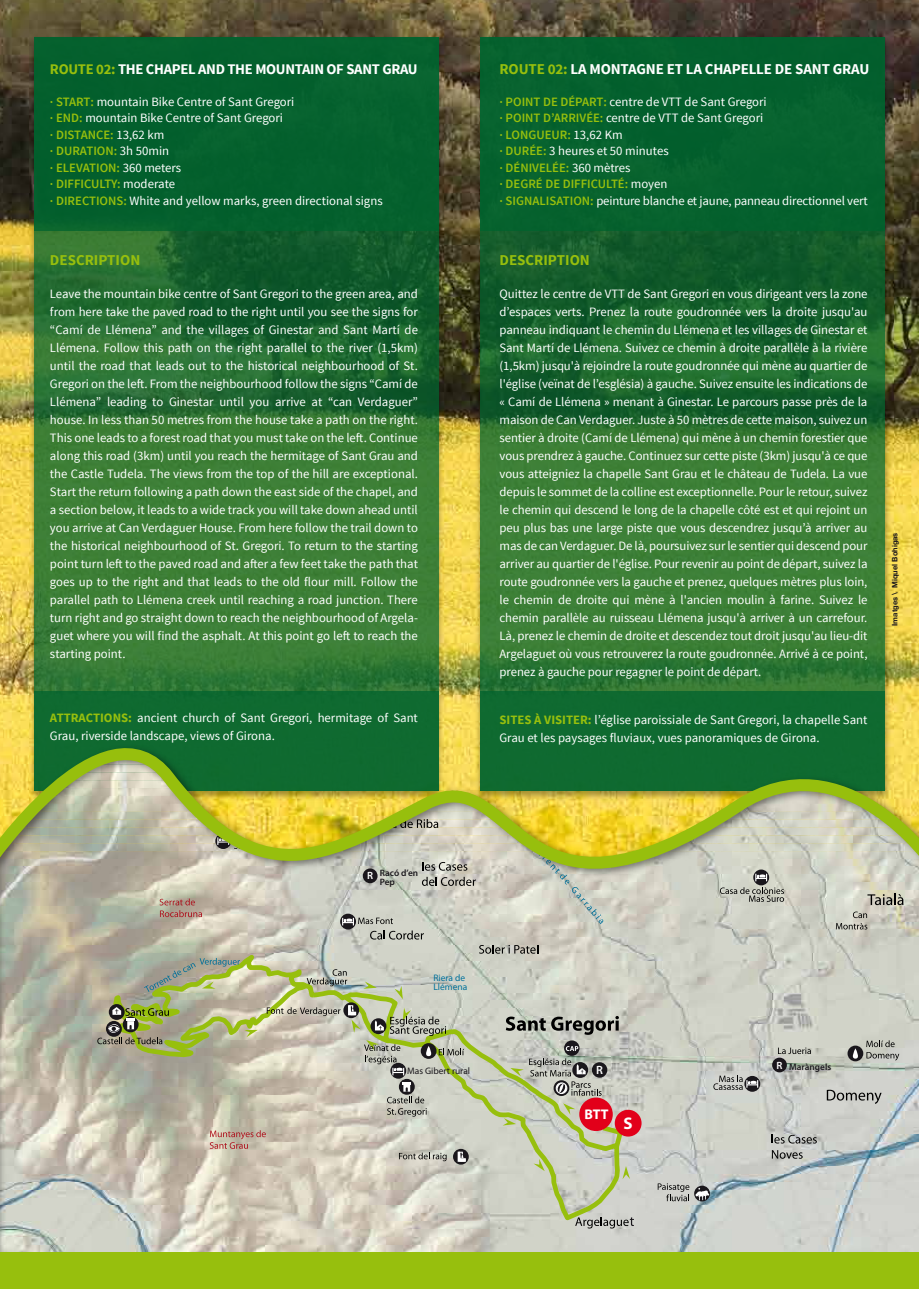
<style>
.page{position:relative;width:919px;height:1289px;background:#fff}
.page>*{position:absolute;margin:0;border:0;box-sizing:border-box;transform-origin:0 0}
.t1{font:700 16.95px "Myriad";color:#fff}
.t2{font:700 15px "Source Sans Pro";letter-spacing:-.01em;color:#fff}
.t3{font:700 15px "Source Sans Pro";color:#97bf0d}
.t4{font:700 14.7px "Source Sans Pro";letter-spacing:-.02em;color:#fff}
.t5{font:700 14.1px "Myriad";color:#fff}
.t6{font:12.75px/18px "Source Sans Pro";color:#fff}
.t7{font:600 12px "Myriad Pro";color:#fff}
.t8{font:600 10.5px "Myriad Pro";color:#fff}
.t9{font:9.45px/8.9px "Myriad Pro";color:#00709a}
.t10{font:9.45px "Myriad Pro";color:#1a171c}
.t11{font:600 9.3px/8.7px "Myriad Pro";color:#1a171c}
.t12{font:700 7.5px "Helvetica Neue";color:#1a171c}
.s1{color:#97bf0d}
.s2{font-weight:600;color:#97bf0d}
.s3{font-weight:700;color:#97bf0d}
.s4{font-size:10.5px;color:#fff}
</style>
<div class="page">
<img style="left:0;top:0;width:918px;height:1252px">
<div style="left:0;top:1252px;width:918px;height:36px;background:#97bf0d"></div>
<p class="t4" style="left:50px;top:60px;width:369px"><span class="s1">ROUTE 02:</span> THE CHAPEL AND THE MOUNTAIN OF SANT GRAU</p>
<p class="t6" style="left:50px;top:93px;width:334px;line-height:16.5px"><span class="s2">· START:</span> mountain Bike Centre of Sant Gregori<br><span class="s2">· END:</span> mountain Bike Centre of Sant Gregori<br><span class="s2">· DISTANCE:</span> 13,62 km<br><span class="s2">· DURATION:</span> 3h 50min<br><span class="s2">· ELEVATION:</span> 360 meters<br><span class="s2">· DIFFICULTY:</span> moderate<br><span class="s2">· DIRECTIONS:</span> White and yellow marks, green directional signs</p>
<p class="t3" style="left:50px;top:250px;width:92px">DESCRIPTION</p>
<p class="t6" style="left:50px;top:285px;width:369px;text-align:justify">Leave the mountain bike centre of Sant Gregori to the green area, and from here take the paved road to the right until you see the signs for “Camí de Llémena” and the villages of Ginestar and Sant Martí de Llémena. Follow this path on the right parallel to the river (1,5km) until the road that leads out to the historical neighbourhood of St.<br>Gregori on the left. From the neighbourhood follow the signs “Camí de Llémena” leading to Ginestar until you arrive at “can Verdaguer” house. In less than 50 metres from the house take a path on the right.<br>This one leads to a forest road that you must take on the left. Continue along this road (3km) until you reach the hermitage of Sant Grau and the Castle Tudela. The views from the top of the hill are exceptional.<br>Start the return following a path down the east side of the chapel, and a section below, it leads to a wide track you will take down ahead until you arrive at Can Verdaguer House. From here follow the trail down to the historical neighbourhood of St. Gregori. To return to the starting point turn left to the paved road and after a few feet take the path that goes up to the right and that leads to the old flour mill. Follow the parallel path to Llémena creek until reaching a road junction. There turn right and go straight down to reach the neighbourhood of Argela&shy;guet where you will find the asphalt. At this point go left to reach the starting point.</p>
<p class="t6" style="left:50px;top:709px;width:369px"><span class="s3">ATTRACTIONS:</span> ancient church of Sant Gregori, hermitage of Sant<br>Grau, riverside landscape, views of Girona.</p>
<p class="t2" style="left:499px;top:60px;width:371px"><span class="s1">ROUTE 02:</span> LA MONTAGNE ET LA CHAPELLE DE SANT GRAU</p>
<p class="t6" style="left:499px;top:93px;width:370px;line-height:16.5px"><span class="s2">· POINT DE DÉPART:</span> centre de VTT de Sant Gregori<br><span class="s2">· POINT D’ARRIVÉE:</span> centre de VTT de Sant Gregori<br><span class="s2">· LONGUEUR:</span> 13,62 Km<br><span class="s2">· DURÉE:</span> 3 heures et 50 minutes<br><span class="s2">· DÉNIVELÉE:</span> 360 mètres<br><span class="s2">· DEGRÉ DE DIFFICULTÉ:</span> moyen<br><span class="s2">· SIGNALISATION:</span> peinture blanche et jaune, panneau directionnel vert</p>
<p class="t3" style="left:499px;top:250px;width:92px">DESCRIPTION</p>
<p class="t6" style="left:499px;top:285px;width:369px;text-align:justify">Quittez le centre de VTT de Sant Gregori en vous dirigeant vers la zone d’espaces verts. Prenez la route goudronnée vers la droite jusqu'au panneau indiquant le chemin du Llémena et les villages de Ginestar et Sant Martí de Llémena. Suivez ce chemin à droite parallèle à la rivière (1,5km) jusqu'à rejoindre la route goudronnée qui mène au quartier de l'église (veïnat de l’església) à gauche. Suivez ensuite les indications de « Camí de Llémena » menant à Ginestar. Le parcours passe près de la maison de Can Verdaguer. Juste à 50 mètres de cette maison, suivez un sentier à droite (Camí de Llémena) qui mène à un chemin forestier que vous prendrez à gauche. Continuez sur cette piste (3km) jusqu'à ce que vous atteigniez la chapelle Sant Grau et le château de Tudela. La vue depuis le sommet de la colline est exceptionnelle. Pour le retour, suivez le chemin qui descend le long de la chapelle côté est et qui rejoint un peu plus bas une large piste que vous descendrez jusqu’à arriver au mas de can Verdaguer. De là, poursuivez sur le sentier qui descend pour arriver au quartier de l'église. Pour revenir au point de départ, suivez la route goudronnée vers la gauche et prenez, quelques mètres plus loin, le chemin de droite qui mène à l'ancien moulin à farine. Suivez le chemin parallèle au ruisseau Llémena jusqu'à arriver à un carrefour.<br>Là, prenez le chemin de droite et descendez tout droit jusqu'au lieu-dit Argelaguet où vous retrouverez la route goudronnée. Arrivé à ce point, prenez à gauche pour regagner le point de départ.</p>
<p class="t6" style="left:499px;top:711px;width:369px"><span class="s3">SITES À VISITER:</span> l’église paroissiale de Sant Gregori, la chapelle Sant<br>Grau et les paysages fluviaux, vues panoramiques de Girona.</p>
<p class="t12" style="left:889px;top:625px;width:95px;rotate:-90deg">Imatges \ Miquel Bohigas</p>
<p class="t11" style="left:380px;top:868px;width:40px">Racó d’en<br>Pep</p>
<p class="t8" style="left:367px;top:869px;width:7px">R</p>
<p class="t9" style="left:433px;top:973px;width:35px">Riera de<br>Llémena</p>
<p class="t10" style="left:407px;top:1064px;width:64px">Mas Gibert rural</p>
<p class="t7" style="left:596px;top:1062px;width:8px">R</p>
<p class="t5" style="left:584px;top:1106px;width:25px">BTT</p>
<h1 class="t1" style="left:623px;top:1114px;width:11px">S</h1>
<p class="t11" style="left:776px;top:1061px;width:56px"><span class="s4">R</span> Maràngels</p>
</div>
